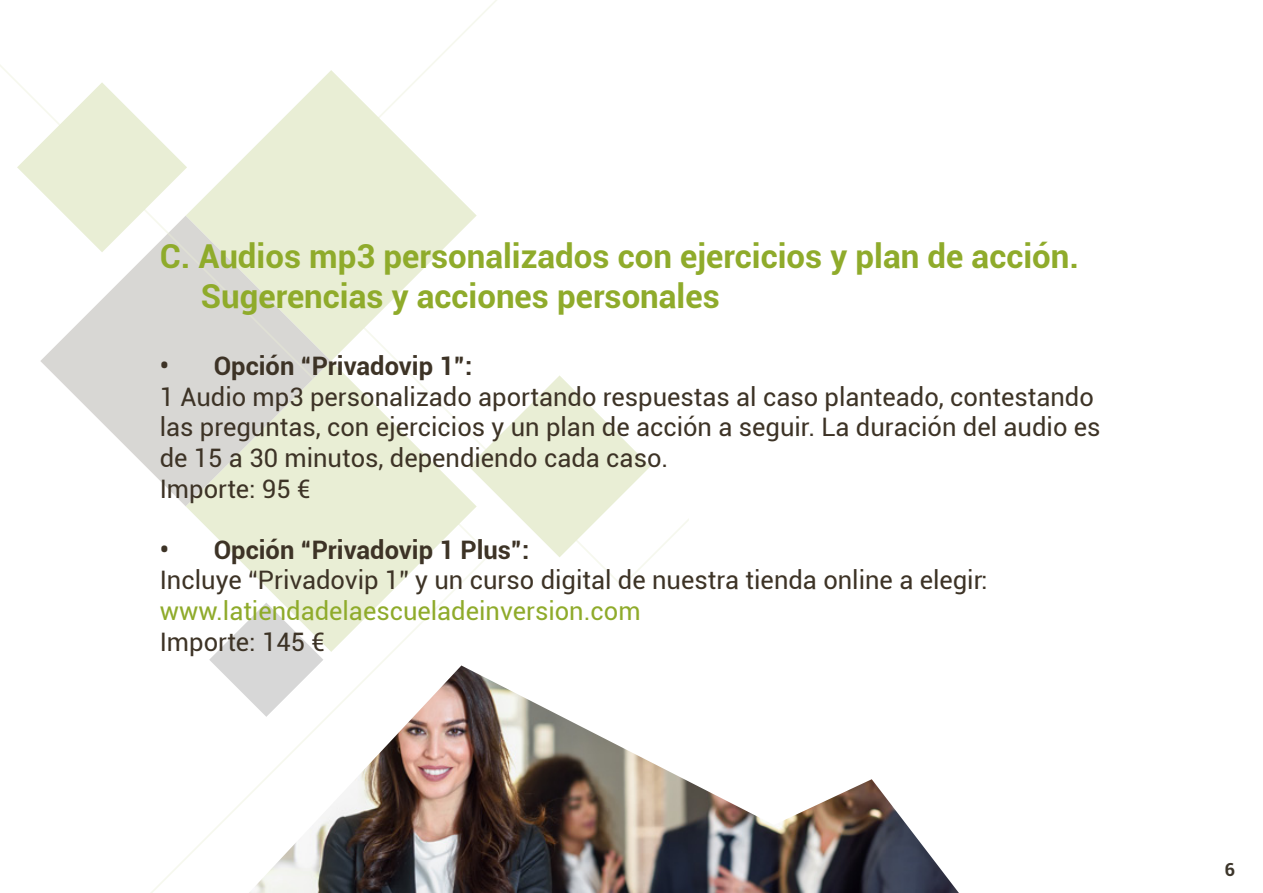
<style>
.page{position:relative;width:1263px;height:893px;background:#fff}
.page>*{position:absolute;margin:0;border:0;box-sizing:border-box;transform-origin:0 0}
.t1{font:700 33px/39.6px "Roboto";color:#8fab2b}
.t2{font:25.5px/30.6px "Roboto";color:#3d3326}
.t3{font:700 25.5px "Roboto";color:#3d3326}
.t4{font:25.5px "Roboto";color:#8fab2b}
.t5{font:700 18px "Roboto";color:#3d362b}
</style>
<div class="page">
<svg style="left:0;top:64px;width:488px;height:829px"></svg>
<svg style="left:17px;top:82px;width:443px;height:443px"></svg>
<svg style="left:469px;top:375px;width:181px;height:182px"></svg>
<img style="left:249px;top:665px;width:710px;height:228px">
<p class="t1" style="left:201px;top:235px;width:880px;text-indent:-41px">C. Audios mp3 personalizados con ejercicios y plan de acción.<br>Sugerencias y acciones personales</p>
<p class="t3" style="left:160px;top:348px;width:314px">• Opción “Privadovip 1”:</p>
<p class="t2" style="left:160px;top:381px;width:942px">1 Audio mp3 personalizado aportando respuestas al caso planteado, contestando las preguntas, con ejercicios y un plan de acción a seguir. La duración del audio es de 15 a 30 minutos, dependiendo cada caso.<br>Importe: 95 €</p>
<p class="t3" style="left:160px;top:532px;width:371px">• Opción “Privadovip 1 Plus”:</p>
<p class="t2" style="left:160px;top:564px;width:829px">Incluye “Privadovip 1” y un curso digital de nuestra tienda online a elegir:</p>
<p class="t4" style="left:160px;top:593px;width:482px">www.latiendadelaescueladeinversion.com</p>
<p class="t2" style="left:160px;top:625px;width:167px">Importe: 145 €</p>
<p class="t5" style="left:1225px;top:856px;width:12px">6</p>
</div>
